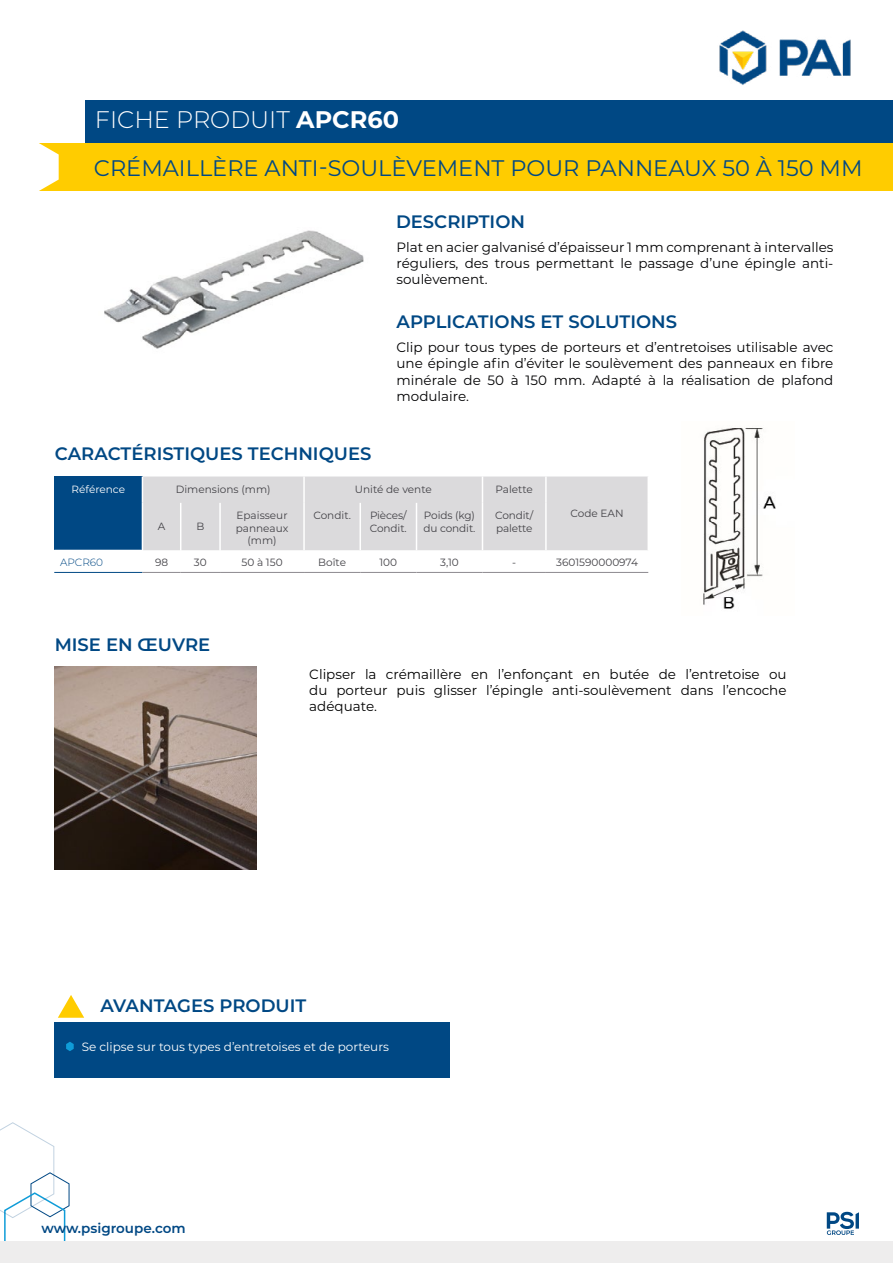
<style>
.page{position:relative;width:893px;height:1263px;background:#fff}
.page>*{position:absolute;margin:0;border:0;box-sizing:border-box;transform-origin:0 0}
.t1{font:300 24px "Montserrat";color:#fff}
.t2{font:22.5px "Montserrat";color:#004884}
.t3{font:600 18px "Montserrat";color:#004884}
.t4{font:13.5px/16.2px "Montserrat";color:#020203;text-align:justify}
.t5{font:13.5px/16.2px "Montserrat";color:#000;text-align:justify}
.t6{font:600 13.5px "Montserrat";color:#004884}
.t7{font:12px "Montserrat";color:#fff}
.t8{font:10.5px/12.6px "Montserrat";color:#434247}
.t9{font:10.5px "Montserrat";color:#fff}
.t10{font:300 10.5px "Montserrat";letter-spacing:-.01em;color:#004884}
.s1{font-weight:700}
</style>
<div class="page">
<div style="left:85px;top:100px;width:808px;height:44px;background:#004884"></div>
<div style="left:38px;top:144px;width:855px;height:47px;background:#fc0"></div>
<svg style="left:38px;top:143px;width:21px;height:48px"></svg>
<svg style="left:827px;top:1212px;width:32px;height:23px"></svg>
<div style="left:54px;top:1022px;width:395px;height:55px;background:#004884"></div>
<img style="left:104px;top:230px;width:260px;height:119px">
<svg style="left:58px;top:995px;width:26px;height:23px"></svg>
<svg style="left:66px;top:1042px;width:8px;height:9px"></svg>
<svg style="left:0;top:1122px;width:70px;height:141px"></svg>
<div style="left:54px;top:476px;width:88px;height:74px;background:#004884"></div>
<hr style="left:54px;top:572px;width:88px;height:1px;background:#004884">
<hr style="left:142px;top:572px;width:39px;height:1px;background:#8d8a8f">
<hr style="left:181px;top:572px;width:39px;height:1px;background:#8d8a8f">
<hr style="left:220px;top:572px;width:84px;height:1px;background:#8d8a8f">
<hr style="left:304px;top:572px;width:56px;height:1px;background:#8d8a8f">
<hr style="left:360px;top:572px;width:56px;height:1px;background:#8d8a8f">
<hr style="left:416px;top:572px;width:66px;height:1px;background:#8d8a8f">
<hr style="left:482px;top:572px;width:64px;height:1px;background:#8d8a8f">
<hr style="left:546px;top:572px;width:102px;height:1px;background:#8d8a8f">
<svg style="left:142px;top:476px;width:505px;height:96px"></svg>
<hr style="left:545px;top:476px;width:2px;height:27px;background:#fff">
<hr style="left:142px;top:503px;width:1px;height:47px;background:#fff">
<hr style="left:180px;top:503px;width:1px;height:47px;background:#fff">
<hr style="left:219px;top:503px;width:2px;height:47px;background:#fff">
<hr style="left:303px;top:503px;width:2px;height:47px;background:#fff">
<hr style="left:359px;top:503px;width:2px;height:47px;background:#fff">
<hr style="left:416px;top:503px;width:1px;height:47px;background:#fff">
<hr style="left:482px;top:503px;width:1px;height:47px;background:#fff">
<hr style="left:545px;top:503px;width:2px;height:47px;background:#fff">
<div style="left:0;top:1241px;width:893px;height:21px;background:#eeeded"></div>
<img style="left:719px;top:30px;width:132px;height:55px">
<img style="left:703px;top:428px;width:73px;height:181px">
<img style="left:54px;top:666px;width:202px;height:204px">
<h1 class="t1" style="left:95px;top:104px;width:306px">FICHE PRODUIT <span class="s1">APCR60</span></h1>
<h2 class="t2" style="left:94px;top:152px;width:770px">CRÉMAILLÈRE ANTI-SOULÈVEMENT POUR PANNEAUX 50 À 150 MM</h2>
<h3 class="t3" style="left:396px;top:209px;width:131px">DESCRIPTION</h3>
<h3 class="t3" style="left:55px;top:441px;width:318px">CARACTÉRISTIQUES TECHNIQUES</h3>
<p class="t4" style="left:396px;top:239px;width:438px">Plat en acier galvanisé d’épaisseur 1 mm comprenant à intervalles réguliers, des trous permettant le passage d’une épingle anti&shy;soulèvement.</p>
<h3 class="t3" style="left:396px;top:308px;width:282px">APPLICATIONS ET SOLUTIONS</h3>
<p class="t4" style="left:396px;top:339px;width:438px">Clip pour tous types de porteurs et d’entretoises utilisable avec une épingle afin d’éviter le soulèvement des panneaux en fibre minérale de 50 à 150 mm. Adapté à la réalisation de plafond modulaire.</p>
<p class="t9" style="left:72px;top:482px;width:55px">Référence</p>
<p class="t8" style="left:176px;top:482px;width:96px">Dimensions (mm)</p>
<p class="t8" style="left:355px;top:482px;width:79px">Unité de vente</p>
<p class="t8" style="left:496px;top:482px;width:39px">Palette</p>
<p class="t8" style="left:158px;top:519px;width:9px">A</p>
<p class="t8" style="left:196px;top:519px;width:9px">B</p>
<p class="t8" style="left:236px;top:509px;width:54px;text-align:center">Epaisseur panneaux (mm)</p>
<p class="t8" style="left:313px;top:509px;width:39px">Condit.</p>
<p class="t8" style="left:370px;top:509px;width:38px">Pièces/<br>Condit.</p>
<p class="t8" style="left:423px;top:509px;width:54px">Poids (kg) du condit.</p>
<p class="t8" style="left:495px;top:509px;width:40px">Condit/ palette</p>
<p class="t8" style="left:570px;top:506px;width:55px">Code EAN</p>
<p class="t10" style="left:60px;top:555px;width:44px">APCR60</p>
<p class="t8" style="left:155px;top:556px;width:15px">98</p>
<p class="t8" style="left:194px;top:556px;width:14px">30</p>
<p class="t8" style="left:241px;top:556px;width:43px">50 à 150</p>
<p class="t8" style="left:318px;top:556px;width:29px">Boîte</p>
<p class="t8" style="left:379px;top:556px;width:19px">100</p>
<p class="t8" style="left:440px;top:556px;width:20px">3,10</p>
<p class="t8" style="left:512px;top:556px;width:6px">-</p>
<p class="t8" style="left:556px;top:556px;width:83px">3601590000974</p>
<h3 class="t3" style="left:55px;top:631px;width:157px">MISE EN ŒUVRE</h3>
<p class="t5" style="left:309px;top:665px;width:479px">Clipser la crémaillère en l’enfonçant en butée de l’entretoise ou du porteur puis glisser l’épingle anti-soulèvement dans l’encoche adéquate.</p>
<h3 class="t3" style="left:100px;top:993px;width:207px">AVANTAGES PRODUIT</h3>
<p class="t7" style="left:82px;top:1038px;width:309px">Se clipse sur tous types d’entretoises et de porteurs</p>
<p class="t6" style="left:41px;top:1218px;width:146px">www.psigroupe.com</p>
</div>
